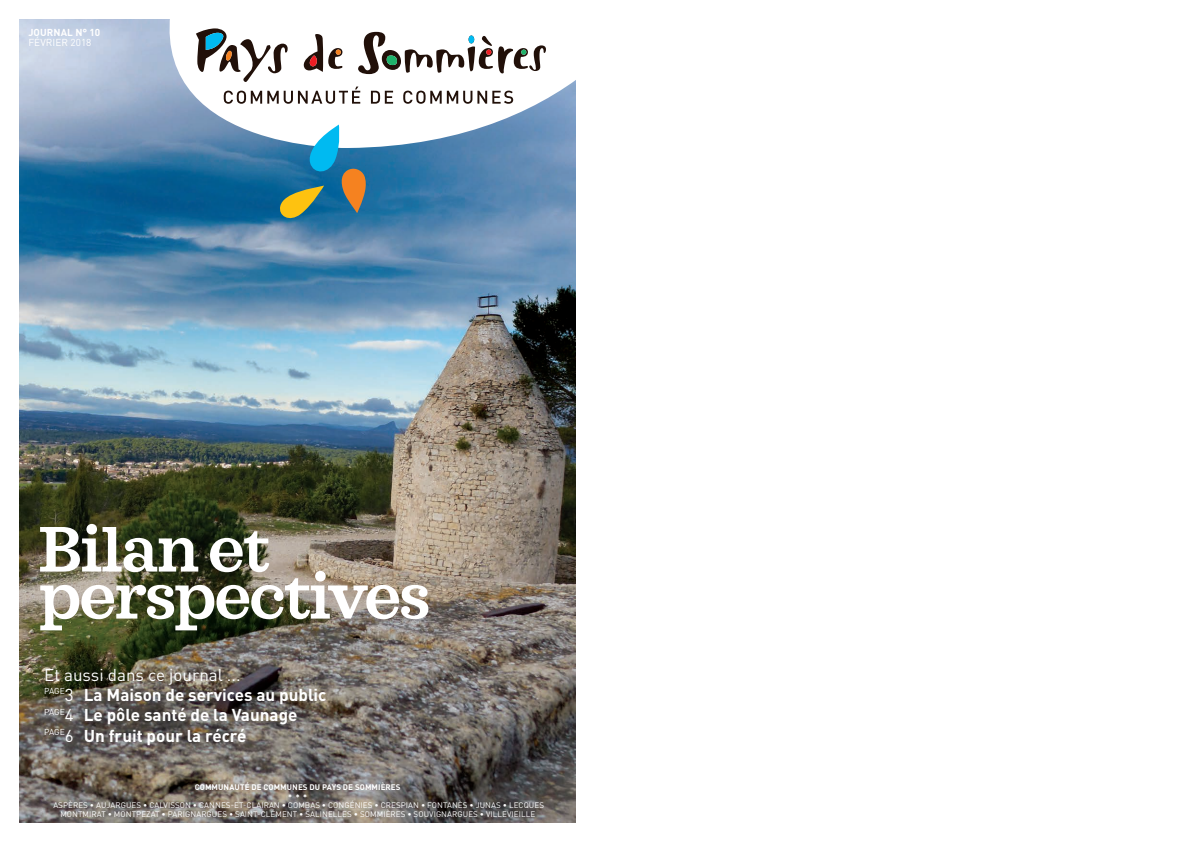
<style>
.page{position:relative;width:1191px;height:842px;background:#fff}
.page>*{position:absolute;margin:0;border:0;box-sizing:border-box;transform-origin:0 0}
.t1{font:600 65.6px/47px "Sagona";letter-spacing:-.03em;color:#fff}
.t2{font:700 17px/20.4px "DINOT";color:#fff}
.t3{font:700 10px "DINOT";letter-spacing:.01em;color:#fff}
.t4{font:10px "DINOT";letter-spacing:.01em;color:#fff}
.t5{font:8px/9px "DINOT";letter-spacing:.01em;color:#fff;text-align:center}
.t6{font:700 8px/10px "DINOT";letter-spacing:.01em;color:#fff;text-align:center}
.s1{font-weight:400}
</style>
<div class="page">
<img style="left:20px;top:20px;width:555px;height:802px">
<svg style="left:121px;top:19px;width:455px;height:129px"></svg>
<svg style="left:196px;top:28px;width:350px;height:76px"></svg>
<svg style="left:278px;top:125px;width:88px;height:98px"></svg>
<p class="t3" style="left:28px;top:29px;width:73px">JOURNAL N° 10</p>
<p class="t4" style="left:28px;top:39px;width:65px">FÉVRIER 2018</p>
<h1 class="t1" style="left:38px;top:532px;width:394px">Bilan et perspectives</h1>
<h2 class="t2" style="left:44px;top:666px;width:284px"><span class="s1">Et aussi dans ce journal ...<br></span><sup>PAGE</sup><span class="s1">3</span> La Maison de services au public<br><sup>PAGE</sup><span class="s1">4</span> Le pôle santé de la Vaunage<br><sup>PAGE</sup><span class="s1">6</span> Un fruit pour la récré</h2>
<p class="t6" style="left:195px;top:782px;width:207px">COMMUNAUTÉ DE COMMUNES DU PAYS DE SOMMIÈRES * * *</p>
<p class="t5" style="left:53px;top:801px;width:492px">ASPÈRES • AUJARGUES • CALVISSON • CANNES-ET-CLAIRAN • COMBAS • CONGÉNIES • CRESPIAN • FONTANÈS • JUNAS • LECQUES<br>MONTMIRAT • MONTPEZAT • PARIGNARGUES • SAINT-CLÉMENT • SALINELLES • SOMMIÈRES • SOUVIGNARGUES • VILLEVIEILLE</p>
</div>
